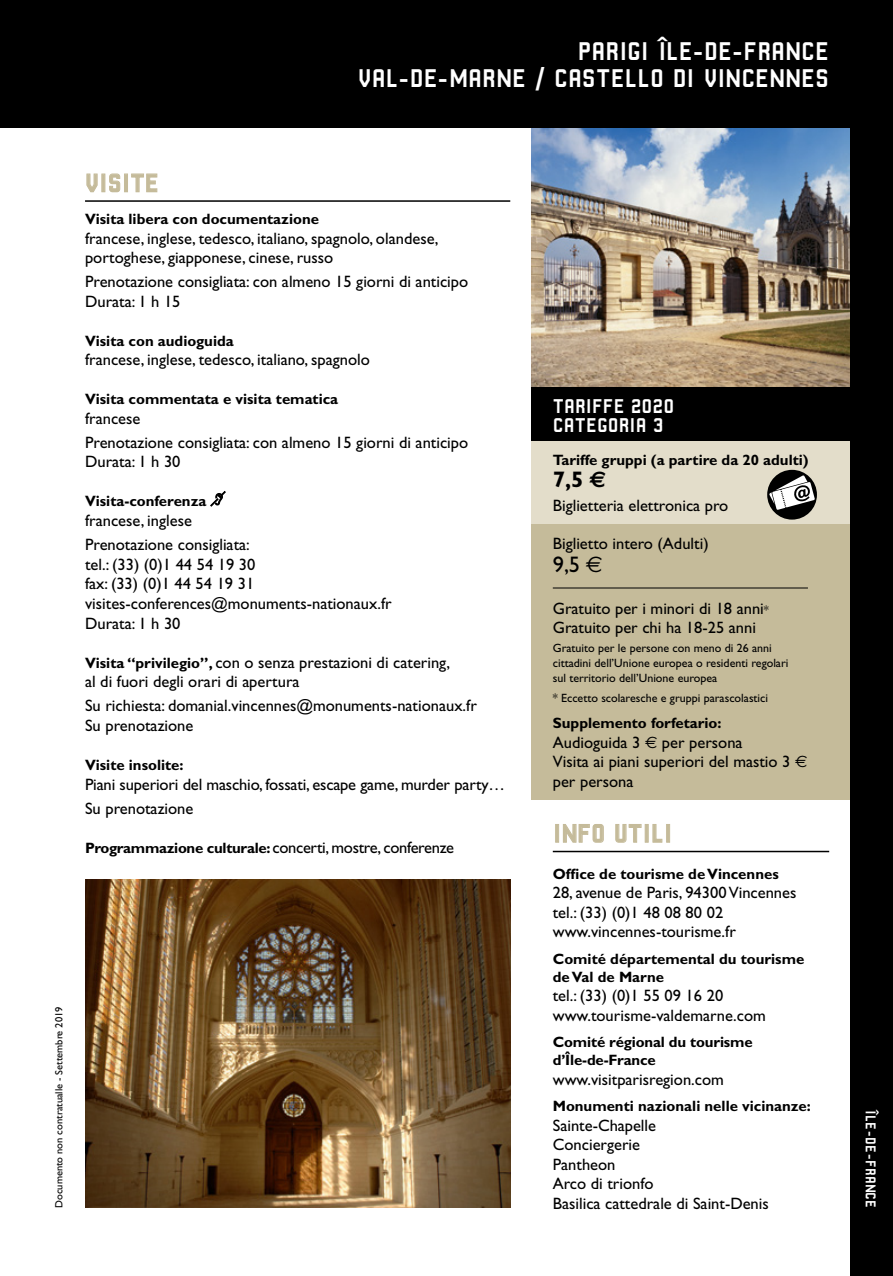
<style>
.page{position:relative;width:893px;height:1276px;background:#fff}
.page>*{position:absolute;margin:0;border:0;box-sizing:border-box;transform-origin:0 0}
.t1{font:27px/27px "Robust CMN";color:#fff;text-align:right}
.t2{font:27px "Robust CMN";color:#c5bb9a}
.t3{font:700 22.5px "Gill Sans";color:#000}
.t4{font:22.5px "Gill Sans";color:#000}
.t5{font:21px/19.5px "Robust CMN";color:#fff}
.t6{font:16.5px/19.5px "Gill Sans";color:#000}
.t7{font:16.5px "Gill Sans";letter-spacing:-.02em;color:#000}
.t8{font:700 15px/18px "Gill Sans";color:#000}
.t9{font:15px "Robust CMN";color:#fff}
.t10{font:12px/15px "Gill Sans";color:#000}
.t11{font:10.5px "Gill Sans";color:#000}
.s1{font-weight:700;font-size:15px}
.s2{font-family:"Euro Sans"}
.s3{font-size:12px}
</style>
<div class="page">
<img style="left:85px;top:879px;width:425px;height:329px">
<div style="left:531px;top:386px;width:341px;height:56px;background:#000"></div>
<div style="left:531px;top:442px;width:341px;height:82px;background:#e3ddca"></div>
<div style="left:531px;top:524px;width:341px;height:275px;background:#c5bb9a"></div>
<img style="left:531px;top:128px;width:319px;height:258px">
<div style="left:767px;top:470px;width:50px;height:49px;background:#000;border-radius:50%"></div>
<svg style="left:769px;top:475px;width:46px;height:35px"></svg>
<hr style="left:553px;top:587px;width:255px;height:1px;background:#000">
<hr style="left:553px;top:851px;width:276px;height:1px;background:#000">
<div style="left:555px;top:824px;width:4px;height:18px;border:1px solid #c5bb9a"></div>
<svg style="left:563px;top:824px;width:41px;height:19px"></svg>
<svg style="left:615px;top:824px;width:27px;height:19px"></svg>
<div style="left:645px;top:824px;width:4px;height:18px;border:1px solid #c5bb9a"></div>
<svg style="left:652px;top:824px;width:11px;height:19px"></svg>
<div style="left:666px;top:824px;width:4px;height:18px;border:1px solid #c5bb9a"></div>
<hr style="left:85px;top:200px;width:425px;height:2px;background:#000">
<svg style="left:86px;top:173px;width:12px;height:20px"></svg>
<div style="left:101px;top:173px;width:4px;height:19px;border:1px solid #c5bb9a"></div>
<svg style="left:109px;top:173px;width:12px;height:20px"></svg>
<div style="left:124px;top:173px;width:4px;height:19px;border:1px solid #c5bb9a"></div>
<svg style="left:131px;top:173px;width:27px;height:20px"></svg>
<svg style="left:211px;top:491px;width:14px;height:15px"></svg>
<div style="left:0;top:0;width:893px;height:128px;background:#000"></div>
<div style="left:850px;top:0;width:43px;height:1276px;background:#000"></div>
<h1 class="t1" style="left:358px;top:37px;width:473px">PARIGI ÎLE-DE-FRANCE<br>VAL-DE-MARNE / CASTELLO DI VINCENNES</h1>
<h1 class="t2" style="left:85px;top:168px;width:75px">VISITE</h1>
<p class="t8" style="left:85px;top:210px;width:236px">Visita libera con documentazione</p>
<p class="t6" style="left:85px;top:228px;width:355px">francese, inglese, tedesco, italiano, spagnolo, olandese, portoghese, giapponese, cinese, russo</p>
<p class="t6" style="left:85px;top:272px;width:385px">Prenotazione consigliata: con almeno 15 giorni di anticipo<br>Durata: 1 h 15</p>
<p class="t8" style="left:85px;top:331px;width:150px">Visita con audioguida</p>
<p class="t6" style="left:85px;top:350px;width:286px">francese, inglese, tedesco, italiano, spagnolo</p>
<p class="t8" style="left:85px;top:390px;width:255px">Visita commentata e visita tematica</p>
<p class="t6" style="left:85px;top:406px;width:385px;line-height:24px">francese<br>Prenotazione consigliata: con almeno 15 giorni di anticipo</p>
<p class="t6" style="left:85px;top:452px;width:97px">Durata: 1 h 30</p>
<p class="t8" style="left:85px;top:492px;width:123px">Visita-conferenza</p>
<p class="t6" style="left:85px;top:508px;width:166px;line-height:24px">francese, inglese<br>Prenotazione consigliata:</p>
<p class="t6" style="left:85px;top:554px;width:308px">tel.: (33) (0)1 44 54 19 30<br>fax: (33) (0)1 44 54 19 31 visites-conferences@monuments-nationaux.fr<br>Durata: 1 h 30</p>
<p class="t6" style="left:85px;top:652px;width:366px"><span class="s1">Visita “privilegio”,</span> con o senza prestazioni di catering, al di fuori degli orari di apertura</p>
<p class="t6" style="left:85px;top:696px;width:393px">Su richiesta: domanial.vincennes@monuments-nationaux.fr<br>Su prenotazione</p>
<p class="t8" style="left:85px;top:756px;width:100px">Visite insolite:</p>
<p class="t6" style="left:85px;top:772px;width:421px;line-height:24px">Piani superiori del maschio, fossati, escape game, murder party…<br>Su prenotazione</p>
<p class="t7" style="left:85px;top:838px;width:371px"><span class="s1">Programmazione culturale:</span> concerti, mostre, conferenze</p>
<p class="t11" style="left:53px;top:1208px;width:203px;rotate:-90deg">Documento non contratualle - Settembre 2019</p>
<p class="t5" style="left:553px;top:396px;width:123px">TARIFFE 2020<br>CATEGORIA 3</p>
<p class="t8" style="left:553px;top:451px;width:257px">Tariffe gruppi (a partire da 20 adulti)</p>
<h2 class="t3" style="left:553px;top:466px;width:55px">7,5 <span class="s2">€</span></h2>
<p class="t6" style="left:553px;top:496px;width:177px">Biglietteria elettronica pro</p>
<p class="t6" style="left:553px;top:534px;width:157px">Biglietto intero (Adulti)</p>
<h2 class="t4" style="left:553px;top:551px;width:51px">9,5 <span class="s2">€</span></h2>
<p class="t6" style="left:553px;top:598px;width:218px">Gratuito per i minori di 18 anni<span class="s3">*<br></span>Gratuito per chi ha 18-25 anni</p>
<p class="t10" style="left:553px;top:641px;width:237px">Gratuito per le persone con meno di 26 anni cittadini dell’Unione europea o residenti regolari sul territorio dell’Unione europea</p>
<p class="t10" style="left:553px;top:690px;width:217px">* Eccetto scolaresche e gruppi parascolastici</p>
<p class="t8" style="left:553px;top:714px;width:170px">Supplemento forfetario:</p>
<p class="t6" style="left:553px;top:732px;width:256px">Audioguida 3 <span class="s2">€</span> per persona<br>Visita ai piani superiori del mastio 3 <span class="s2">€ </span>per persona</p>
<h1 class="t2" style="left:553px;top:818px;width:121px">INFO UTILI</h1>
<p class="t8" style="left:553px;top:864px;width:227px">Office de tourisme de Vincennes</p>
<p class="t6" style="left:553px;top:883px;width:245px">28, avenue de Paris, 94300 Vincennes tel.: (33) (0)1 48 08 80 02 www.vincennes-tourisme.fr</p>
<p class="t8" style="left:553px;top:949px;width:253px">Comité départemental du tourisme de Val de Marne</p>
<p class="t6" style="left:553px;top:986px;width:215px">tel.: (33) (0)1 55 09 16 20 www.tourisme-valdemarne.com</p>
<p class="t8" style="left:553px;top:1033px;width:201px">Comité régional du tourisme d’Île-de-France</p>
<p class="t6" style="left:553px;top:1069px;width:173px">www.visitparisregion.com</p>
<p class="t8" style="left:553px;top:1097px;width:259px">Monumenti nazionali nelle vicinanze:</p>
<p class="t6" style="left:553px;top:1115px;width:218px">Sainte-Chapelle<br>Conciergerie<br>Pantheon<br>Arco di trionfo<br>Basilica cattedrale di Saint-Denis</p>
<p class="t9" style="left:879px;top:1110px;width:99px;rotate:90deg">ÎLE-DE-FRANCE</p>
</div>
